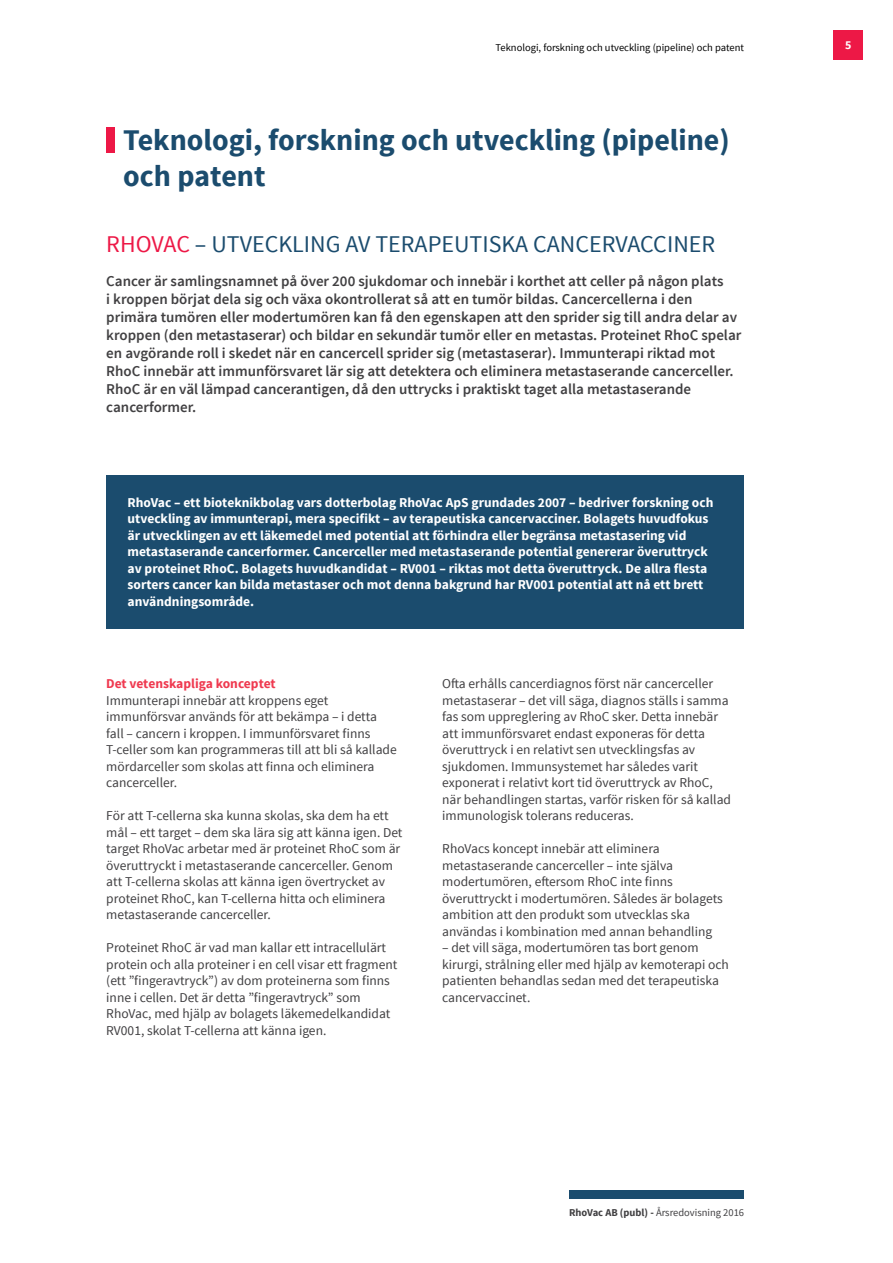
<style>
.page{position:relative;width:893px;height:1263px;background:#fff}
.page>*{position:absolute;margin:0;border:0;box-sizing:border-box;transform-origin:0 0}
.t1{font:700 30px/36px "Source Sans Pro";color:#1b4c6e}
.t2{font:24px "Source Sans Pro";color:#1b4c6e}
.t3{font:600 15px/18px "Source Sans Pro";color:#414042}
.t4{font:13.5px/16.5px "Source Sans Pro";color:#414042}
.t5{font:700 13.5px/16.5px "Source Sans Pro";color:#fff}
.t6{font:700 13.5px "Source Sans Pro";color:#ef3a50}
.t7{font:700 12px "Source Sans Pro";color:#fff}
.t8{font:10.5px "Source Sans Pro";color:#000}
.t9{font:10.5px "Source Sans Pro";color:#414042}
.s1{color:#ed1846}
.s2{font-weight:700}
</style>
<div class="page">
<div style="left:833px;top:30px;width:30px;height:30px;background:#ed1846"></div>
<div style="left:106px;top:128px;width:9px;height:25px;background:#ed1846"></div>
<div style="left:570px;top:1191px;width:174px;height:8px;background:#1b4c6e"></div>
<div style="left:106px;top:475px;width:638px;height:153px;background:#1b4c6e"></div>
<p class="t8" style="left:496px;top:41px;width:250px">Teknologi, forskning och utveckling (pipeline) och patent</p>
<p class="t7" style="left:845px;top:38px;width:8px">5</p>
<h1 class="t1" style="left:123px;top:123px;width:608px">Teknologi, forskning och utveckling (pipeline) och patent</h1>
<h2 class="t2" style="left:106px;top:229px;width:611px"><span class="s1">RHOVAC</span> – UTVECKLING AV TERAPEUTISKA CANCERVACCINER</h2>
<p class="t3" style="left:106px;top:273px;width:637px">Cancer är samlingsnamnet på över 200 sjukdomar och innebär i korthet att celler på någon plats<br>i kroppen börjat dela sig och växa okontrollerat så att en tumör bildas. Cancercellerna i den primära tumören eller modertumören kan få den egenskapen att den sprider sig till andra delar av kroppen (den metastaserar) och bildar en sekundär tumör eller en metastas. Proteinet RhoC spelar en avgörande roll i skedet när en cancercell sprider sig (metastaserar). Immunterapi riktad mot RhoC innebär att immunförsvaret lär sig att detektera och eliminera metastaserande cancerceller.<br>RhoC är en väl lämpad cancerantigen, då den uttrycks i praktiskt taget alla metastaserande cancerformer.</p>
<p class="t5" style="left:128px;top:494px;width:587px">RhoVac – ett bioteknikbolag vars dotterbolag RhoVac ApS grundades 2007 – bedriver forskning och utveckling av immunterapi, mera specifikt – av terapeutiska cancervacciner. Bolagets huvudfokus är utvecklingen av ett läkemedel med potential att förhindra eller begränsa metastasering vid metastaserande cancerformer. Cancerceller med metastaserande potential genererar överuttryck av proteinet RhoC. Bolagets huvudkandidat – RV001 – riktas mot detta överuttryck. De allra flesta sorters cancer kan bilda metastaser och mot denna bakgrund har RV001 potential att nå ett brett användningsområde.</p>
<p class="t6" style="left:106px;top:675px;width:171px">Det vetenskapliga konceptet</p>
<p class="t4" style="left:106px;top:692px;width:292px">Immunterapi innebär att kroppens eget immunförsvar används för att bekämpa – i detta fall – cancern i kroppen. I immunförsvaret finns T-celler som kan programmeras till att bli så kallade mördarceller som skolas att finna och eliminera cancerceller.</p>
<p class="t4" style="left:106px;top:808px;width:298px">För att T-cellerna ska kunna skolas, ska dem ha ett mål – ett target – dem ska lära sig att känna igen. Det target RhoVac arbetar med är proteinet RhoC som är överuttryckt i metastaserande cancerceller. Genom att T-cellerna skolas att känna igen övertrycket av proteinet RhoC, kan T-cellerna hitta och eliminera metastaserande cancerceller.</p>
<p class="t4" style="left:106px;top:940px;width:293px">Proteinet RhoC är vad man kallar ett intracellulärt protein och alla proteiner i en cell visar ett fragment (ett ”fingeravtryck”) av dom proteinerna som finns inne i cellen. Det är detta ”fingeravtryck” som RhoVac, med hjälp av bolagets läkemedelkandidat RV001, skolat T-cellerna att känna igen.</p>
<p class="t4" style="left:442px;top:676px;width:290px">Ofta erhålls cancerdiagnos först när cancerceller metastaserar – det vill säga, diagnos ställs i samma fas som uppreglering av RhoC sker. Detta innebär att immunförsvaret endast exponeras för detta överuttryck i en relativt sen utvecklingsfas av sjukdomen. Immunsystemet har således varit exponerat i relativt kort tid överuttryck av RhoC, när behandlingen startas, varför risken för så kallad immunologisk tolerans reduceras.</p>
<p class="t4" style="left:442px;top:841px;width:282px">RhoVacs koncept innebär att eliminera metastaserande cancerceller – inte själva modertumören, eftersom RhoC inte finns överuttryckt i modertumören. Således är bolagets ambition att den produkt som utvecklas ska användas i kombination med annan behandling</p>
<p class="t4" style="left:442px;top:940px;width:288px">– det vill säga, modertumören tas bort genom kirurgi, strålning eller med hjälp av kemoterapi och patienten behandlas sedan med det terapeutiska cancervaccinet.</p>
<p class="t9" style="left:569px;top:1205px;width:176px"><span class="s2">RhoVac AB (publ) -</span> Årsredovisning 2016</p>
</div>
